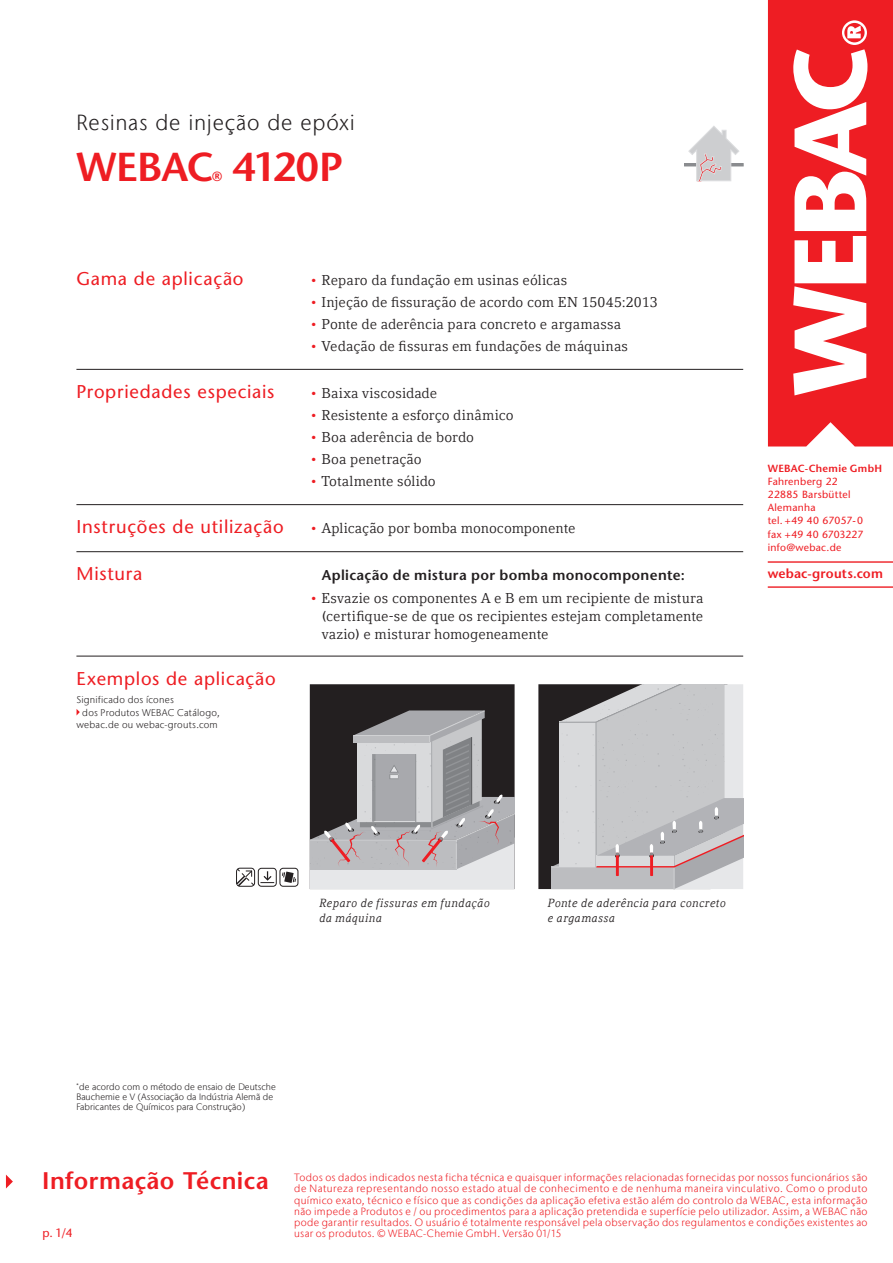
<style>
.page{position:relative;width:893px;height:1263px;background:#fff}
.page>*{position:absolute;margin:0;border:0;box-sizing:border-box;transform-origin:0 0}
.t1{font:600 40.35px "Stone Sans";letter-spacing:-.02em;color:#ee1d23}
.t2{font:600 24px "Stone Sans";letter-spacing:.015em;color:#ee1d23}
.t3{font:300 21.9px "Stone Sans IIITC Com";letter-spacing:.035em;color:#231f20}
.t4{font:18.45px "Stone Sans";letter-spacing:.04em;color:#ee1d23}
.t5{font:14.25px/18.5px "Compatil Letter LT Com";color:#231f20;text-align:justify}
.t6{font:600 14.25px "Stone Sans";letter-spacing:.025em;color:#231f20}
.t7{font:600 13.35px "Stone Sans";color:#ee1d23}
.t8{font:600 13.05px "Stone Sans";letter-spacing:.01em;color:#ee1d23}
.t9{font:12px "Stone Sans";color:#ee1d23}
.t10{font:italic 11.7px/14.9px "Compatil Letter LT Com";letter-spacing:.03em;color:#231f20}
.t11{font:300 10.5px/11.2px "Stone Sans IIITC Com";letter-spacing:.025em;color:#ee1d23;text-align:justify}
.t12{font:10.35px/13.2px "Stone Sans";letter-spacing:.025em;color:#ee1d23}
.t13{font:600 10.35px "Stone Sans";letter-spacing:.025em;color:#ee1d23}
.t14{font:300 9.75px "Stone Sans IIITC Com";letter-spacing:.025em;color:#231f20}
.t15{font:300 9.3px/10.1px "Stone Sans IIITC Com";color:#231f20}
.s1{color:#ee1d23}
</style>
<div class="page">
<svg style="left:6px;top:1174px;width:7px;height:14px"></svg>
<hr style="left:768px;top:586px;width:125px;height:2px;background:#ee1d23">
<hr style="left:768px;top:561px;width:125px;height:2px;background:#ee1d23">
<svg style="left:768px;top:0;width:125px;height:446px;fill:#ee1d23"></svg>
<svg style="left:684px;top:126px;width:59px;height:55px"></svg>
<hr style="left:76px;top:369px;width:667px;height:1px;background:#231f20">
<hr style="left:76px;top:504px;width:667px;height:1px;background:#231f20">
<hr style="left:76px;top:551px;width:667px;height:1px;background:#231f20">
<hr style="left:76px;top:656px;width:667px;height:1px;background:#231f20">
<div style="left:236px;top:868px;width:19px;height:19px;border:1px solid #231f20;border-radius:4px"></div>
<svg style="left:236px;top:868px;width:18px;height:18px"></svg>
<div style="left:258px;top:868px;width:19px;height:19px;border:1px solid #231f20;border-radius:3px"></div>
<svg style="left:260px;top:871px;width:14px;height:12px"></svg>
<div style="left:280px;top:868px;width:18px;height:19px;border:1px solid #231f20;border-radius:3px"></div>
<svg style="left:281px;top:871px;width:15px;height:12px"></svg>
<svg style="left:538px;top:684px;width:205px;height:205px;background:#b2b1b3"></svg>
<div style="left:310px;top:684px;width:205px;height:205px;background:#231f20"></div>
<svg style="left:310px;top:710px;width:205px;height:179px"></svg>
<svg style="left:77px;top:709px;width:3px;height:6px"></svg>
<h3 class="t3" style="left:76px;top:109px;width:280px">Resinas de injeção de epóxi</h3>
<h1 class="t1" style="left:76px;top:142px;width:139px">WEBAC</h1>
<h1 class="t1" style="left:232px;top:142px;width:112px">4120P</h1>
<p class="t7" style="left:212px;top:168px;width:12px">®</p>
<h3 class="t4" style="left:76px;top:267px;width:169px">Gama de aplicação</h3>
<h3 class="t5" style="left:310px;top:271px;width:259px"><span class="s1">•</span> Reparo da fundação em usinas eólicas</h3>
<h3 class="t5" style="left:310px;top:293px;width:349px"><span class="s1">•</span> Injeção de fissuração de acordo com EN 15045:2013</h3>
<h3 class="t5" style="left:310px;top:315px;width:313px"><span class="s1">•</span> Ponte de aderência para concreto e argamassa</h3>
<h3 class="t5" style="left:310px;top:337px;width:320px"><span class="s1">•</span> Vedação de fissuras em fundações de máquinas</h3>
<h3 class="t4" style="left:76px;top:381px;width:200px">Propriedades especiais</h3>
<h3 class="t5" style="left:310px;top:384px;width:129px"><span class="s1">•</span> Baixa viscosidade</h3>
<h3 class="t5" style="left:310px;top:406px;width:205px"><span class="s1">•</span> Resistente a esforço dinâmico</h3>
<h3 class="t5" style="left:310px;top:428px;width:166px"><span class="s1">•</span> Boa aderência de bordo</h3>
<h3 class="t5" style="left:310px;top:450px;width:113px"><span class="s1">•</span> Boa penetração</h3>
<h3 class="t5" style="left:310px;top:472px;width:127px"><span class="s1">•</span> Totalmente sólido</h3>
<h3 class="t4" style="left:76px;top:516px;width:209px">Instruções de utilização</h3>
<h3 class="t5" style="left:310px;top:519px;width:267px"><span class="s1">•</span> Aplicação por bomba monocomponente</h3>
<h3 class="t4" style="left:76px;top:563px;width:67px">Mistura</h3>
<h3 class="t6" style="left:322px;top:567px;width:365px">Aplicação de mistura por bomba monocomponente:</h3>
<h3 class="t5" style="left:322px;top:588px;width:383px;text-indent:-12px"><span class="s1">•</span> Esvazie os componentes A e B em um recipiente de mistura (certifique-se de que os recipientes estejam completamente vazio) e misturar homogeneamente</h3>
<h3 class="t4" style="left:76px;top:667px;width:201px">Exemplos de aplicação</h3>
<p class="t14" style="left:77px;top:694px;width:99px">Significado dos ícones</p>
<p class="t14" style="left:82px;top:706px;width:139px">dos Produtos WEBAC Catálogo,</p>
<p class="t14" style="left:77px;top:718px;width:143px">webac.de ou webac-grouts.com</p>
<p class="t13" style="left:768px;top:462px;width:116px">WEBAC-Chemie GmbH</p>
<p class="t12" style="left:768px;top:475px;width:97px">Fahrenberg 22<br>22885 Barsbüttel<br>Alemanha<br>tel. +49 40 67057-0 fax +49 40 6703227 info@webac.de</p>
<p class="t8" style="left:768px;top:566px;width:117px">webac-grouts.com</p>
<p class="t10" style="left:319px;top:896px;width:172px">Reparo de fissuras em fundação da máquina</p>
<p class="t10" style="left:548px;top:896px;width:180px">Ponte de aderência para concreto e argamassa</p>
<p class="t15" style="left:76px;top:1082px;width:201px"><sup>*</sup>de acordo com o método de ensaio de Deutsche<br>Bauchemie e V (Associação da Indústria Alemã de<br>Fabricantes de Químicos para Construção)</p>
<h2 class="t2" style="left:42px;top:1166px;width:228px">Informação Técnica</h2>
<p class="t9" style="left:43px;top:1226px;width:32px">p. 1/4</p>
<p class="t11" style="left:294px;top:1172px;width:575px">Todos os dados indicados nesta ficha técnica e quaisquer informações relacionadas fornecidas por nossos funcionários são de Natureza representando nosso estado atual de conhecimento e de nenhuma maneira vinculativo. Como o produto químico exato, técnico e físico que as condições da aplicação efetiva estão além do controlo da WEBAC, esta informação não impede a Produtos e / ou procedimentos para a aplicação pretendida e superfície pelo utilizador. Assim, a WEBAC não pode garantir resultados. O usuário é totalmente responsável pela observação dos regulamentos e condições existentes ao usar os produtos. © WEBAC-Chemie GmbH. Versão 01/15</p>
</div>
